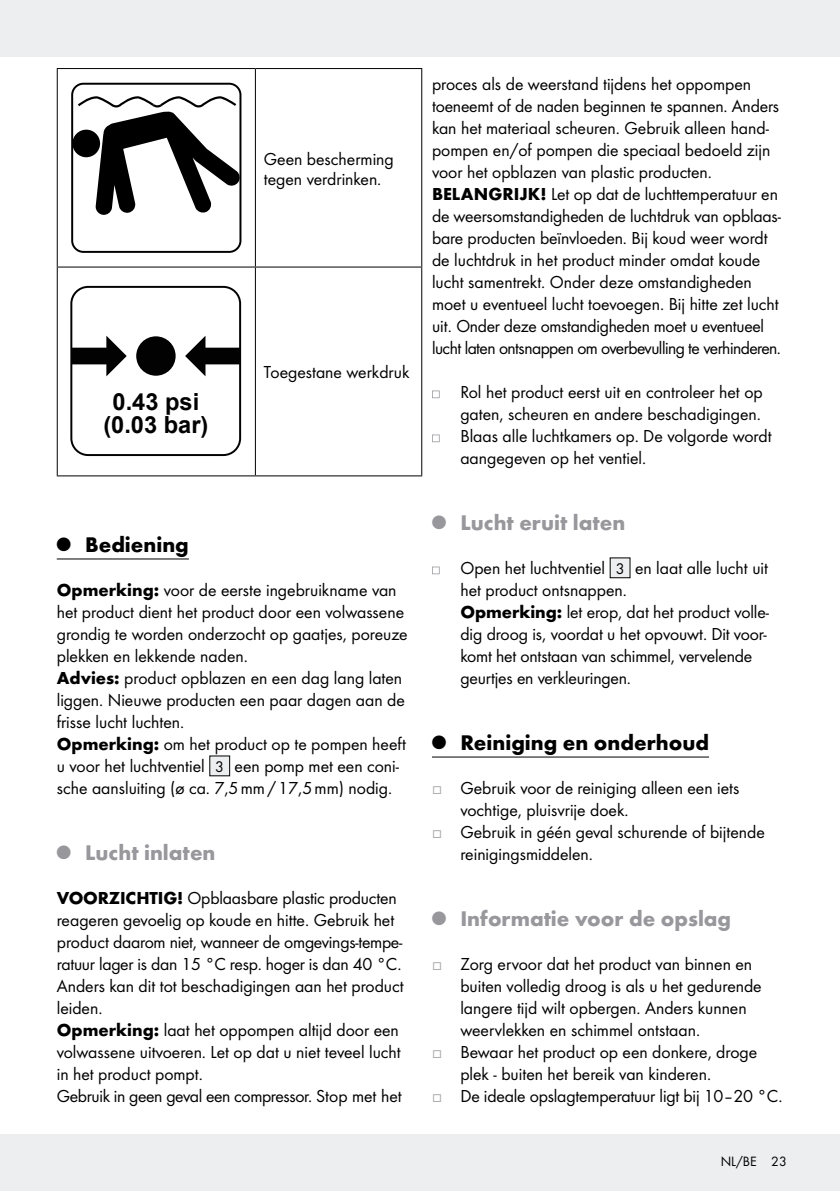
<style>
.page{position:relative;width:840px;height:1191px;background:#fff}
.page>*{position:absolute;margin:0;border:0;box-sizing:border-box;transform-origin:0 0}
.t1{font:700 23.6px/23.6px "Arial";color:#020203;text-align:center}
.t2{font:700 22px "Futura";color:#97979c}
.t3{font:700 22px "Futura";color:#000}
.t4{font:18px/22px "Futura Boo";color:#000}
.t5{font:14px "Futura Boo";color:#000}
.s1{font-family:"Futura";font-weight:700}
.s2{font-size:16px}
.s3{font-family:"European Pi Three";color:#97979c}
</style>
<div class="page">
<div style="left:0;top:0;width:839px;height:57px;background:#eceeef"></div>
<div style="left:0;top:1134px;width:839px;height:57px;background:#eceeef"></div>
<hr style="left:57px;top:558px;width:132px;height:1px;background:#000">
<hr style="left:57px;top:68px;width:198px;height:1px;background:#000">
<hr style="left:57px;top:69px;width:1px;height:197px;background:#000">
<hr style="left:255px;top:68px;width:167px;height:1px;background:#000">
<hr style="left:255px;top:69px;width:1px;height:197px;background:#000">
<hr style="left:421px;top:69px;width:1px;height:197px;background:#000">
<hr style="left:57px;top:266px;width:198px;height:1px;background:#000">
<hr style="left:57px;top:267px;width:1px;height:208px;background:#000">
<hr style="left:255px;top:266px;width:167px;height:1px;background:#000">
<hr style="left:255px;top:267px;width:1px;height:208px;background:#000">
<hr style="left:421px;top:267px;width:1px;height:208px;background:#000">
<hr style="left:57px;top:475px;width:198px;height:1px;background:#000">
<hr style="left:255px;top:475px;width:167px;height:1px;background:#000">
<div style="left:72px;top:130px;width:28px;height:27px;background:#000;border-radius:50%"></div>
<svg style="left:78px;top:96px;width:160px;height:119px"></svg>
<div style="left:71px;top:83px;width:170px;height:170px;border:2px solid #000;border-radius:11px"></div>
<div style="left:70px;top:286px;width:171px;height:170px;border:2px solid #020203;border-radius:17px"></div>
<div style="left:136px;top:336px;width:39px;height:40px;background:#020203;border-radius:50%"></div>
<div style="left:71px;top:348px;width:38px;height:16px;background:#020203"></div>
<svg style="left:106px;top:336px;width:21px;height:40px"></svg>
<div style="left:203px;top:348px;width:37px;height:16px;background:#020203"></div>
<svg style="left:185px;top:336px;width:20px;height:40px"></svg>
<div style="left:210px;top:756px;width:19px;height:20px;background:#eceeef"></div>
<hr style="left:432px;top:756px;width:276px;height:1px;background:#000">
<svg style="left:432px;top:390px;width:7px;height:8px"></svg>
<svg style="left:432px;top:434px;width:7px;height:8px"></svg>
<svg style="left:432px;top:566px;width:7px;height:8px"></svg>
<div style="left:609px;top:558px;width:20px;height:20px;background:#eceeef"></div>
<p class="t4" style="left:264px;top:148px;width:131px;line-height:20px">Geen bescherming tegen verdrinken.</p>
<h1 class="t1" style="left:103px;top:390px;width:106px">0.43 psi (0.03 bar)</h1>
<p class="t4" style="left:264px;top:361px;width:147px">Toegestane werkdruk</p>
<p class="t3" style="left:57px;top:531px;width:133px"><sup>Q</sup> Bediening</p>
<p class="t4" style="left:57px;top:579px;width:352px"><span class="s1">Opmerking:</span> voor de eerste ingebruikname van het product dient het product door een volwassene grondig te worden onderzocht op gaatjes, poreuze plekken en lekkende naden.<br><span class="s1">Advies:</span> product opblazen en een dag lang laten liggen. Nieuwe producten een paar dagen aan de frisse lucht luchten.<br><span class="s1">Opmerking:</span> om het product op te pompen heeft u voor het luchtventiel <span class="s2">3</span> een pomp met een coni&shy;sche aansluiting (ø ca. 7,5mm/17,5mm) nodig.</p>
<p class="t2" style="left:57px;top:839px;width:160px"><sup>Q</sup> Lucht inlaten</p>
<p class="t4" style="left:57px;top:887px;width:348px"><span class="s1">VOORZICHTIG!</span> Opblaasbare plastic producten reageren gevoelig op koude en hitte. Gebruik het product daarom niet, wanneer de omgevings-tempe&shy;ratuur lager is dan 15 °C resp. hoger is dan 40 °C.<br>Anders kan dit tot beschadigingen aan het product leiden.<br><span class="s1">Opmerking:</span> laat het oppompen altijd door een volwassene uitvoeren. Let op dat u niet teveel lucht in het product pompt.<br>Gebruik in geen geval een compressor. Stop met het</p>
<p class="t4" style="left:432px;top:73px;width:350px">proces als de weerstand tijdens het oppompen toeneemt of de naden beginnen te spannen. Anders kan het materiaal scheuren. Gebruik alleen hand&shy;pompen en/of pompen die speciaal bedoeld zijn voor het opblazen van plastic producten.<br><span class="s1">BELANGRIJK!</span> Let op dat de luchttemperatuur en de weersomstandigheden de luchtdruk van opblaas&shy;bare producten beïnvloeden. Bij koud weer wordt de luchtdruk in het product minder omdat koude lucht samentrekt. Onder deze omstandigheden moet u eventueel lucht toevoegen. Bij hitte zet lucht uit. Onder deze omstandigheden moet u eventueel lucht laten ontsnappen om overbevulling te verhinderen.</p>
<p class="t4" style="left:460px;top:381px;width:312px">Rol het product eerst uit en controleer het op gaten, scheuren en andere beschadigingen.<br>Blaas alle luchtkamers op. De volgorde wordt aangegeven op het ventiel.</p>
<p class="t2" style="left:432px;top:509px;width:195px"><sup>Q</sup> Lucht eruit laten</p>
<p class="t4" style="left:460px;top:557px;width:310px">Open het luchtventiel <span class="s2">3</span> en laat alle lucht uit het product ontsnappen.<br><span class="s1">Opmerking:</span> let erop, dat het product volle&shy;dig droog is, voordat u het opvouwt. Dit voor&shy;komt het ontstaan van schimmel, vervelende geurtjes en verkleuringen.</p>
<p class="t3" style="left:432px;top:729px;width:278px"><sup>Q</sup> Reiniging en onderhoud</p>
<p class="t4" style="left:432px;top:777px;width:309px"><span class="s3">j</span> Gebruik voor de reiniging alleen een iets</p>
<p class="t4" style="left:460px;top:799px;width:170px">vochtige, pluisvrije doek.</p>
<p class="t4" style="left:432px;top:821px;width:334px"><span class="s3">j</span> Gebruik in géén geval schurende of bijtende</p>
<p class="t4" style="left:460px;top:843px;width:134px">reinigingsmiddelen.</p>
<p class="t2" style="left:432px;top:905px;width:300px"><sup>Q</sup> Informatie voor de opslag</p>
<p class="t4" style="left:432px;top:953px;width:321px"><span class="s3">j</span> Zorg ervoor dat het product van binnen en</p>
<p class="t4" style="left:460px;top:975px;width:303px">buiten volledig droog is als u het gedurende</p>
<p class="t4" style="left:460px;top:997px;width:287px">langere tijd wilt opbergen. Anders kunnen</p>
<p class="t4" style="left:460px;top:1019px;width:241px">weervlekken en schimmel ontstaan.</p>
<p class="t4" style="left:432px;top:1041px;width:326px"><span class="s3">j</span> Bewaar het product op een donkere, droge</p>
<p class="t4" style="left:460px;top:1063px;width:252px">plek - buiten het bereik van kinderen.</p>
<p class="t4" style="left:432px;top:1085px;width:352px"><span class="s3">j</span> De ideale opslagtemperatuur ligt bij 10–20 °C.</p>
<p class="t5" style="left:720px;top:1153px;width:67px">NL/BE 23</p>
</div>
